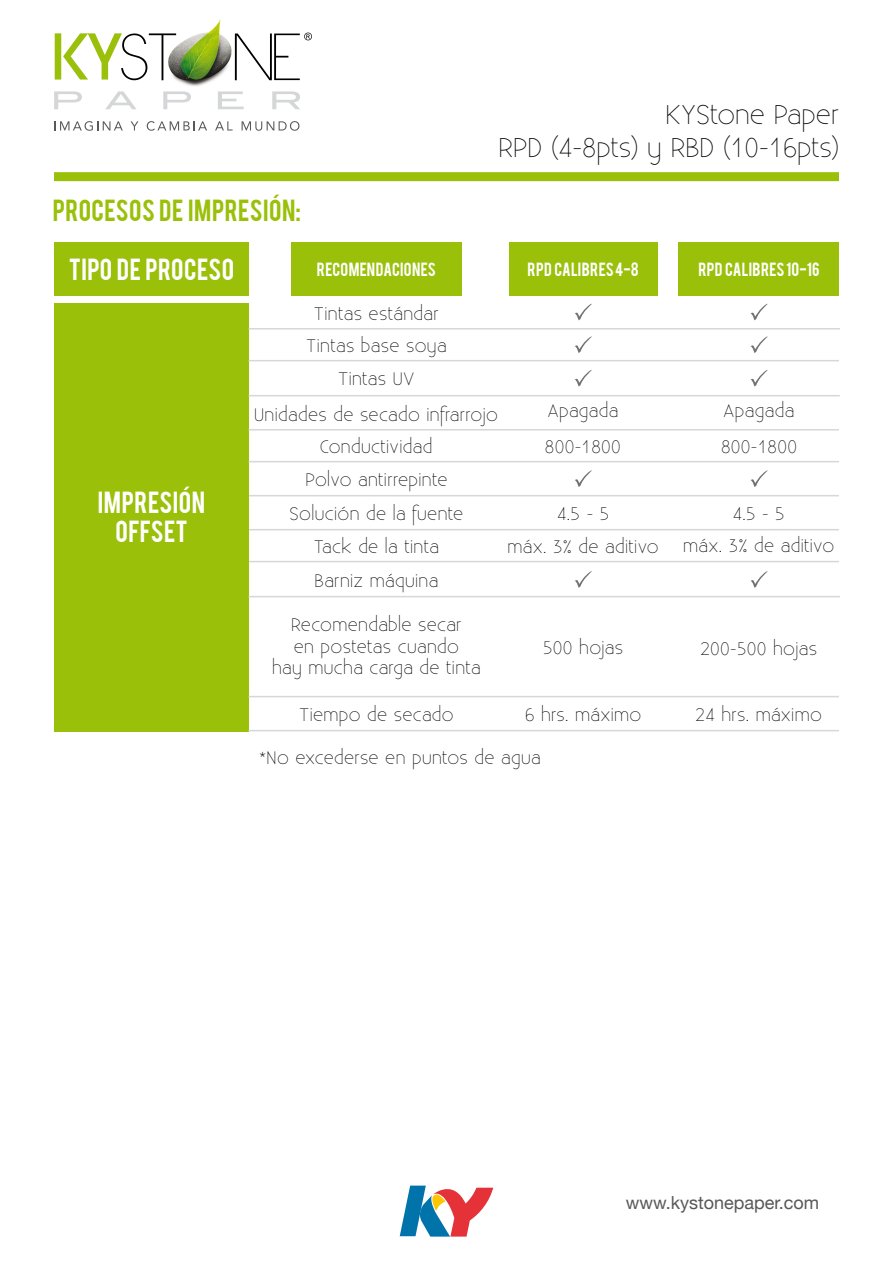
<style>
.page{position:relative;width:893px;height:1263px;background:#fff}
.page>*{position:absolute;margin:0;border:0;box-sizing:border-box;transform-origin:0 0}
.t1{font:300 27px/32.4px "Existence";color:#000;text-align:right}
.t2{font:24px/28.8px "Bebas";letter-spacing:.02em;color:#fff;text-align:center}
.t3{font:24px "Bebas";letter-spacing:.02em;color:#9ac00a}
.t4{font:600 24px "Lucida Sans";color:#9ac00a}
.t5{font:600 24px "Lucida Sans";color:#fff}
.t6{font:300 18px/21.6px "Existence";letter-spacing:.02em;color:#000;text-align:center}
.t7{font:18px "Helvetica Neue";color:#58585a}
.t8{font:15px "Bebas";letter-spacing:.02em;color:#fff}
</style>
<div class="page">
<div style="left:54px;top:172px;width:785px;height:9px;background:#9ac00a"></div>
<svg style="left:54px;top:91px;width:28px;height:18px"></svg>
<svg style="left:106px;top:91px;width:30px;height:18px"></svg>
<svg style="left:163px;top:91px;width:28px;height:18px"></svg>
<svg style="left:218px;top:91px;width:26px;height:18px"></svg>
<svg style="left:272px;top:91px;width:28px;height:18px"></svg>
<img style="left:163px;top:19px;width:73px;height:67px">
<svg style="left:55px;top:33px;width:121px;height:47px"></svg>
<svg style="left:235px;top:33px;width:77px;height:47px"></svg>
<svg style="left:55px;top:121px;width:68px;height:10px"></svg>
<svg style="left:131px;top:121px;width:7px;height:9px"></svg>
<svg style="left:147px;top:121px;width:60px;height:10px"></svg>
<svg style="left:215px;top:121px;width:18px;height:9px"></svg>
<svg style="left:242px;top:121px;width:57px;height:10px"></svg>
<hr style="left:249px;top:495px;width:590px;height:1px;background:#d5d7d8">
<hr style="left:249px;top:529px;width:590px;height:1px;background:#d5d7d8">
<hr style="left:249px;top:561px;width:590px;height:1px;background:#d5d7d8">
<div style="left:54px;top:303px;width:195px;height:428px;background:#9ac00a"></div>
<hr style="left:249px;top:328px;width:591px;height:1px;background:#d5d7d8">
<hr style="left:249px;top:360px;width:590px;height:1px;background:#d5d7d8">
<hr style="left:249px;top:395px;width:591px;height:1px;background:#d5d7d8">
<hr style="left:249px;top:429px;width:590px;height:1px;background:#d5d7d8">
<hr style="left:249px;top:461px;width:590px;height:1px;background:#d5d7d8">
<hr style="left:249px;top:596px;width:591px;height:1px;background:#d5d7d8">
<hr style="left:249px;top:696px;width:590px;height:1px;background:#d5d7d8">
<hr style="left:249px;top:730px;width:590px;height:1px;background:#d5d7d8">
<div style="left:54px;top:242px;width:195px;height:54px;background:#9ac00a"></div>
<div style="left:291px;top:242px;width:171px;height:54px;background:#9ac00a"></div>
<div style="left:509px;top:242px;width:149px;height:54px;background:#9ac00a"></div>
<div style="left:679px;top:242px;width:160px;height:54px;background:#9ac00a"></div>
<svg style="left:400px;top:1185px;width:93px;height:51px"></svg>
<svg style="left:575px;top:304px;width:17px;height:16px"></svg>
<svg style="left:575px;top:336px;width:17px;height:17px"></svg>
<svg style="left:575px;top:370px;width:17px;height:17px"></svg>
<svg style="left:575px;top:470px;width:17px;height:17px"></svg>
<svg style="left:575px;top:571px;width:17px;height:17px"></svg>
<svg style="left:751px;top:304px;width:16px;height:16px"></svg>
<svg style="left:751px;top:336px;width:16px;height:17px"></svg>
<svg style="left:751px;top:370px;width:16px;height:17px"></svg>
<svg style="left:751px;top:470px;width:16px;height:17px"></svg>
<svg style="left:751px;top:571px;width:16px;height:17px"></svg>
<h2 class="t4" style="left:268px;top:191px;width:17px">´</h2>
<h2 class="t3" style="left:53px;top:193px;width:249px">PROCESOS DE IMPRESION:</h2>
<h2 class="t2" style="left:69px;top:253px;width:167px">TIPO DE PROCESO</h2>
<h1 class="t1" style="left:498px;top:100px;width:342px">KYStone Paper<br>RPD (4-8pts) y RBD (10-16pts)</h1>
<p class="t8" style="left:317px;top:258px;width:120px">RECOMENDACIONES</p>
<p class="t8" style="left:528px;top:258px;width:113px">RPD CALIBRES 4-8</p>
<p class="t8" style="left:698px;top:258px;width:123px">RPD CALIBRES 10-16</p>
<h2 class="t5" style="left:179px;top:482px;width:17px">´</h2>
<h2 class="t2" style="left:98px;top:486px;width:109px">IMPRESION<br>OFFSET</h2>
<p class="t6" style="left:306px;top:299px;width:142px;line-height:31.5px">Tintas estándar<br>Tintas base soya</p>
<p class="t6" style="left:338px;top:369px;width:78px">Tintas UV</p>
<p class="t6" style="left:254px;top:405px;width:245px">Unidades de secado infrarrojo</p>
<p class="t6" style="left:320px;top:437px;width:114px">Conductividad</p>
<p class="t6" style="left:545px;top:394px;width:77px;line-height:36px;text-align:left">Apagada<br>800-1800</p>
<p class="t6" style="left:723px;top:401px;width:73px">Apagada</p>
<p class="t6" style="left:721px;top:437px;width:77px">800-1800</p>
<p class="t6" style="left:305px;top:470px;width:144px">Polvo antirrepinte</p>
<p class="t6" style="left:290px;top:499px;width:175px;line-height:32.4px">Solución de la fuente<br>Tack de la tinta</p>
<p class="t6" style="left:315px;top:571px;width:125px">Barniz máquina</p>
<p class="t6" style="left:272px;top:615px;width:210px">Recomendable secar<br>en postetas cuando<br>hay mucha carga de tinta</p>
<p class="t6" style="left:508px;top:498px;width:153px;line-height:33.2px">4.5 - 5<br>máx. 3% de aditivo</p>
<p class="t6" style="left:733px;top:503px;width:54px">4.5 - 5</p>
<p class="t6" style="left:683px;top:536px;width:153px">máx. 3% de aditivo</p>
<p class="t6" style="left:543px;top:638px;width:82px">500 hojas</p>
<p class="t6" style="left:700px;top:639px;width:118px">200-500 hojas</p>
<p class="t6" style="left:525px;top:705px;width:118px">6 hrs. máximo</p>
<p class="t6" style="left:299px;top:705px;width:156px">Tiempo de secado</p>
<p class="t6" style="left:259px;top:748px;width:283px">*No excederse en puntos de agua</p>
<p class="t6" style="left:696px;top:705px;width:128px">24 hrs. máximo</p>
<p class="t7" style="left:626px;top:1190px;width:195px">www.kystonepaper.com</p>
</div>
